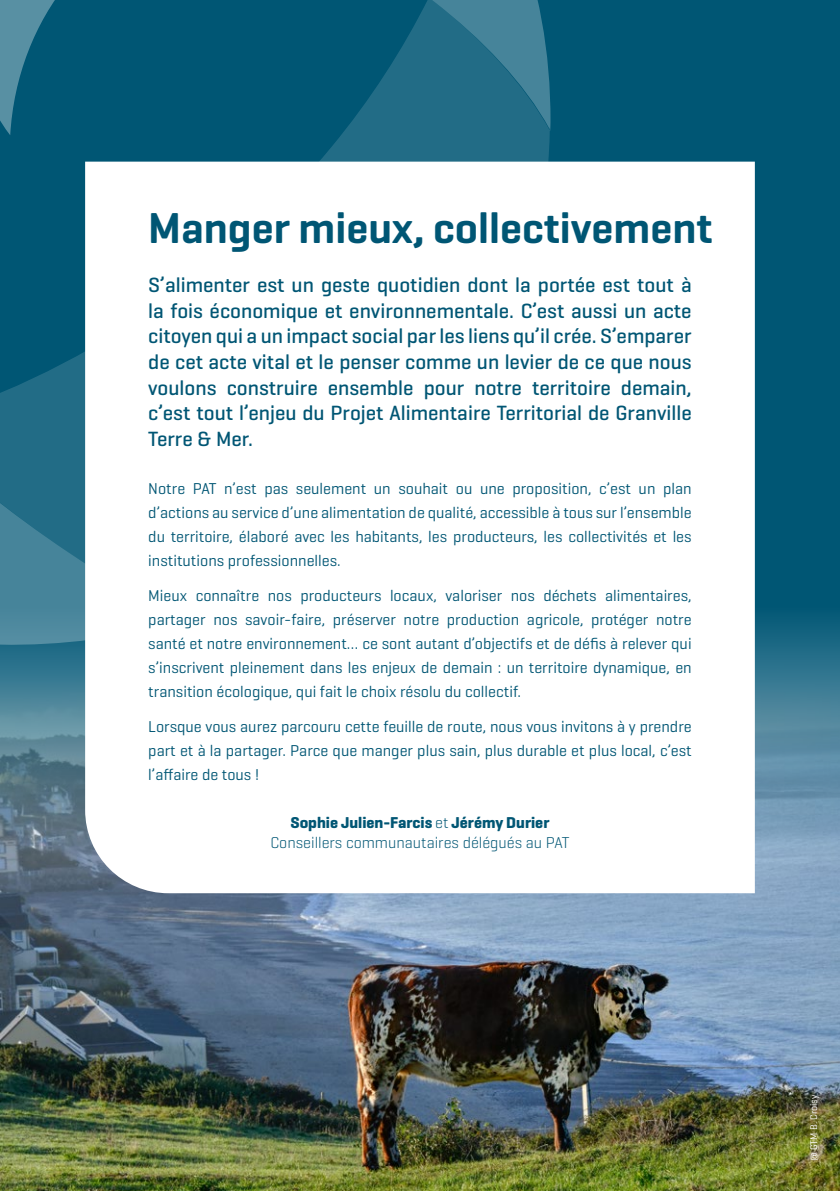
<style>
.page{position:relative;width:840px;height:1191px;background:#fff}
.page>*{position:absolute;margin:0;border:0;box-sizing:border-box;transform-origin:0 0}
.t1{font:600 44px "Geogrotesque";color:#005674}
.t2{font:500 21px/25.6px "Geogrotesque";color:#005674;text-align:justify}
.t3{font:16px/24px "Geogrotesque";color:#005674;text-align:justify}
.t4{font:300 16px/20px "Geogrotesque";color:#005674;text-align:center}
.t5{font:10px "Geogrotesque";color:#fff}
.s1{font-weight:700}
</style>
<div class="page">
<div style="left:0;top:0;width:839px;height:1191px;background:#005674"></div>
<svg style="left:0;top:0;width:549px;height:595px"></svg>
<svg style="left:0;top:595px;width:839px;height:67px"></svg>
<img style="left:0;top:662px;width:839px;height:529px">
<div style="left:85px;top:162px;width:669px;height:731px;background:#fff"></div>
<h1 class="t1" style="left:148px;top:200px;width:565px">Manger mieux, collectivement</h1>
<p class="t2" style="left:148px;top:272px;width:544px">S’alimenter est un geste quotidien dont la portée est tout à la fois économique et environnementale. C’est aussi un acte citoyen qui a un impact social par les liens qu’il crée. S’emparer de cet acte vital et le penser comme un levier de ce que nous voulons construire ensemble pour notre territoire demain, c’est tout l’enjeu du Projet Alimentaire Territorial de Granville Terre &amp; Mer.</p>
<p class="t3" style="left:148px;top:475px;width:544px">Notre PAT n’est pas seulement un souhait ou une proposition, c’est un plan d’actions au service d’une alimentation de qualité, accessible à tous sur l’ensemble du territoire, élaboré avec les habitants, les producteurs, les collectivités et les institutions professionnelles.</p>
<p class="t3" style="left:148px;top:583px;width:544px">Mieux connaître nos producteurs locaux, valoriser nos déchets alimentaires, partager nos savoir-faire, préserver notre production agricole, protéger notre santé et notre environnement… ce sont autant d’objectifs et de défis à relever qui s’inscrivent pleinement dans les enjeux de demain : un territoire dynamique, en transition écologique, qui fait le choix résolu du collectif.</p>
<p class="t3" style="left:148px;top:714px;width:544px">Lorsque vous aurez parcouru cette feuille de route, nous vous invitons à y prendre part et à la partager. Parce que manger plus sain, plus durable et plus local, c’est l’affaire de tous !</p>
<p class="t4" style="left:270px;top:812px;width:300px"><span class="s1">Sophie Julien-Farcis</span> et <span class="s1">Jérémy Durier<br></span>Conseillers communautaires délégués au PAT</p>
<p class="t5" style="left:807px;top:1161px;width:68px;rotate:-90deg">@ GTM B. Croisy</p>
</div>
